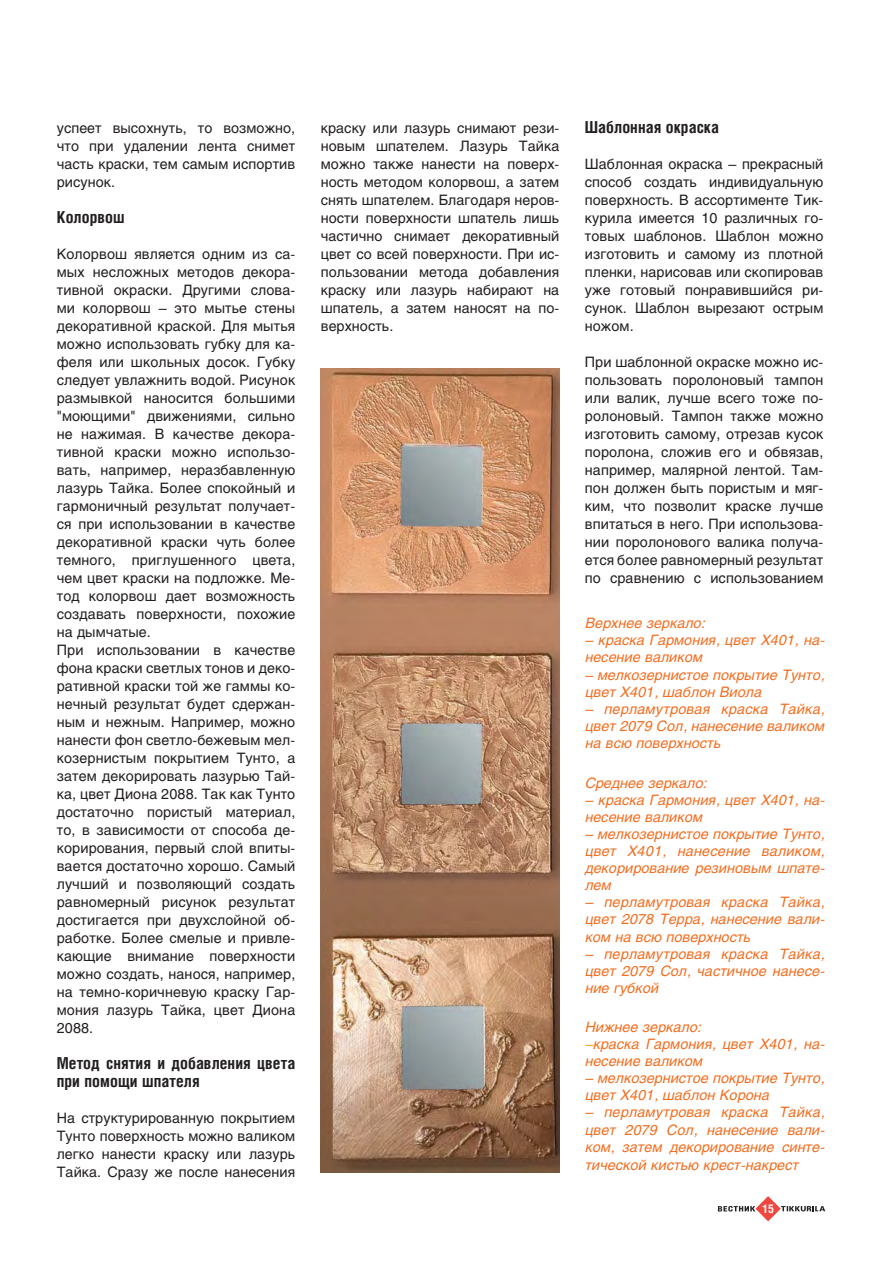
<style>
.page{position:relative;width:893px;height:1263px;background:#fff}
.page>*{position:absolute;margin:0;border:0;box-sizing:border-box;transform-origin:0 0}
.t1{font:700 16.5px/18px "Helios Cond";letter-spacing:.005em;color:#231f20}
.t2{font:14.25px/18px "Helios";letter-spacing:.01em;color:#231f20;text-align:justify}
.t3{font:italic 14.25px/17.1px "Helios";letter-spacing:.005em;color:#f36e21}
.t4{font:700 12px "Helios Cond";color:#fff}
.s1{color:#faa61a}
</style>
<div class="page">
<svg style="left:718px;top:1196px;width:107px;height:25px"></svg>
<img style="left:320px;top:369px;width:240px;height:803px">
<p class="t2" style="left:57px;top:120px;width:240px">успеет высохнуть, то возможно, что при удалении лента снимет часть краски, тем самым испортив рисунок.</p>
<p class="t1" style="left:57px;top:209px;width:69px">Колорвош</p>
<p class="t2" style="left:57px;top:246px;width:240px;text-align:left">Колорвош является одним из са&shy;мых несложных методов декора&shy;тивной окраски. Другими слова&shy;ми колорвош – это мытье стены декоративной краской. Для мытья можно использовать губку для ка&shy;феля или школьных досок. Губку следует увлажнить водой. Рисунок размывкой наносится большими "моющими" движениями, сильно не нажимая. В качестве декора&shy;тивной краски можно использо&shy;вать, например, неразбавленную лазурь Тайка. Более спокойный и гармоничный результат получает&shy;ся при использовании в качестве декоративной краски чуть более темного, приглушенного цвета, чем цвет краски на подложке. Ме&shy;тод колорвош дает возможность создавать поверхности, похожие на дымчатые.<br>При использовании в качестве фона краски светлых тонов и деко&shy;ративной краски той же гаммы ко&shy;нечный результат будет сдержан&shy;ным и нежным. Например, можно нанести фон светло-бежевым мел&shy;козернистым покрытием Тунто, а затем декорировать лазурью Тай&shy;ка, цвет Диона 2088. Так как Тунто достаточно пористый материал, то, в зависимости от способа де&shy;корирования, первый слой впиты&shy;вается достаточно хорошо. Самый лучший и позволяющий создать равномерный рисунок результат достигается при двухслойной об&shy;работке. Более смелые и привле&shy;кающие внимание поверхности можно создать, нанося, например, на темно-коричневую краску Гар&shy;мония лазурь Тайка, цвет Диона<br>2088.</p>
<p class="t1" style="left:57px;top:1055px;width:240px">Метод снятия и добавления цвета при помощи шпателя</p>
<p class="t2" style="left:57px;top:1110px;width:240px">На структурированную покрытием Тунто поверхность можно валиком легко нанести краску или лазурь Тайка. Сразу же после нанесения</p>
<p class="t2" style="left:321px;top:120px;width:240px">краску или лазурь снимают рези&shy;новым шпателем. Лазурь Тайка можно также нанести на поверх&shy;ность методом колорвош, а затем снять шпателем. Благодаря неров&shy;ности поверхности шпатель лишь частично снимает декоративный цвет со всей поверхности. При ис&shy;пользовании метода добавления краску или лазурь набирают на шпатель, а затем наносят на по&shy;верхность.</p>
<p class="t1" style="left:585px;top:119px;width:136px">Шаблонная окраска</p>
<p class="t2" style="left:585px;top:156px;width:240px">Шаблонная окраска – прекрасный способ создать индивидуальную поверхность. В ассортименте Тик&shy;курила имеется 10 различных го&shy;товых шаблонов. Шаблон можно изготовить и самому из плотной пленки, нарисовав или скопировав уже готовый понравившийся ри&shy;сунок. Шаблон вырезают острым ножом.</p>
<p class="t2" style="left:585px;top:354px;width:240px">При шаблонной окраске можно ис&shy;пользовать поролоновый тампон или валик, лучше всего тоже по&shy;ролоновый. Тампон также можно изготовить самому, отрезав кусок поролона, сложив его и обвязав, например, малярной лентой. Там&shy;пон должен быть пористым и мяг&shy;ким, что позволит краске лучше впитаться в него. При использова&shy;нии поролонового валика получа&shy;ется более равномерный результат по сравнению с использованием</p>
<p class="t3" style="left:585px;top:616px;width:122px">Верхнее зеркало:</p>
<p class="t3" style="left:585px;top:633px;width:241px">– краска Гармония, цвет Х401, на&shy;несение валиком</p>
<p class="t3" style="left:585px;top:667px;width:241px">– мелкозернистое покрытие Тунто, цвет Х401, шаблон Виола</p>
<p class="t3" style="left:585px;top:702px;width:241px;text-align:justify">– перламутровая краска Тайка, цвет 2079 Сол, нанесение валиком на всю поверхность</p>
<p class="t3" style="left:585px;top:775px;width:124px">Среднее зеркало:</p>
<p class="t3" style="left:585px;top:792px;width:241px">– краска Гармония, цвет Х401, на&shy;несение валиком</p>
<p class="t3" style="left:585px;top:827px;width:241px;text-align:justify">– мелкозернистое покрытие Тунто, цвет Х401, нанесение валиком, декорирование резиновым шпате&shy;лем</p>
<p class="t3" style="left:585px;top:895px;width:241px;text-align:justify">– перламутровая краска Тайка, цвет 2078 Терра, нанесение вали&shy;ком на всю поверхность</p>
<p class="t3" style="left:585px;top:946px;width:241px;text-align:justify">– перламутровая краска Тайка, цвет 2079 Сол, частичное нанесе&shy;ние губкой</p>
<p class="t3" style="left:585px;top:1020px;width:241px">Нижнее зеркало:<br><span class="s1">–</span>краска Гармония, цвет Х401, на&shy;несение валиком</p>
<p class="t3" style="left:585px;top:1071px;width:241px">– мелкозернистое покрытие Тунто, цвет Х401, шаблон Корона</p>
<p class="t3" style="left:585px;top:1105px;width:241px;text-align:justify">– перламутровая краска Тайка, цвет 2079 Сол, нанесение вали&shy;ком, затем декорирование синте&shy;тической кистью крест-накрест</p>
<p class="t4" style="left:762px;top:1204px;width:13px">15</p>
</div>
